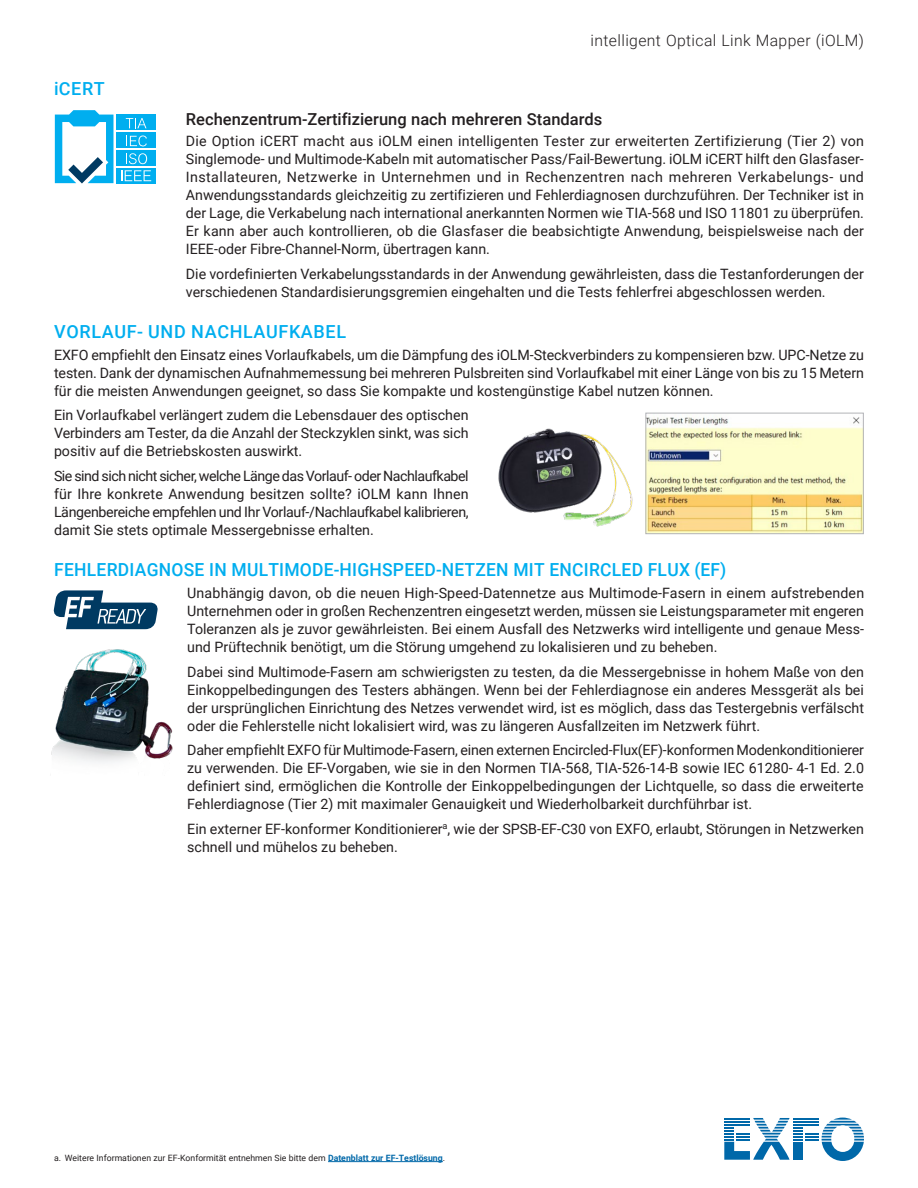
<style>
.page{position:relative;width:918px;height:1188px;background:#fff}
.page>*{position:absolute;margin:0;border:0;box-sizing:border-box;transform-origin:0 0}
.t1{font:500 18px "Roboto";letter-spacing:.015em;color:#00aeef}
.t2{font:500 18px "Roboto";letter-spacing:.035em;color:#00aeef}
.t3{font:500 16.5px "Roboto";color:#231f20}
.t4{font:300 15.75px "Roboto";letter-spacing:.025em;color:#231f20}
.t5{font:14.25px/18px "Roboto";color:#231f20;text-align:justify}
.t6{font:8.7px "Roboto";color:#231f20}
.s1{font-weight:700;color:#0068a9}
</style>
<div class="page">
<svg style="left:724px;top:1118px;width:140px;height:43px"></svg>
<hr style="left:724px;top:1124px;width:26px;height:2px;background:#0068a9">
<svg style="left:55px;top:110px;width:58px;height:74px"></svg>
<div style="left:117px;top:115px;width:39px;height:15px;background:#00aeef"></div>
<svg style="left:126px;top:118px;width:21px;height:10px"></svg>
<div style="left:117px;top:132px;width:39px;height:16px;background:#00aeef"></div>
<svg style="left:126px;top:136px;width:21px;height:10px"></svg>
<div style="left:117px;top:150px;width:39px;height:16px;background:#00aeef"></div>
<svg style="left:126px;top:153px;width:21px;height:11px"></svg>
<svg style="left:117px;top:168px;width:39px;height:15px"></svg>
<svg style="left:121px;top:170px;width:30px;height:11px"></svg>
<img style="left:647px;top:417px;width:215px;height:115px">
<div style="left:645px;top:413px;width:219px;height:121px;border:1px solid #b2b3b7"></div>
<img style="left:498px;top:428px;width:135px;height:99px">
<svg style="left:54px;top:590px;width:104px;height:39px"></svg>
<img style="left:51px;top:649px;width:122px;height:114px">
<hr style="left:328px;top:1161px;width:115px;height:1px;background:#0068a9">
<p class="t1" style="left:54px;top:75px;width:52px">iCERT</p>
<p class="t4" style="left:591px;top:30px;width:275px">intelligent Optical Link Mapper (iOLM)</p>
<p class="t3" style="left:186px;top:107px;width:418px">Rechenzentrum-Zertifizierung nach mehreren Standards</p>
<p class="t5" style="left:186px;top:131px;width:680px">Die Option iCERT macht aus iOLM einen intelligenten Tester zur erweiterten Zertifizierung (Tier 2) von Singlemode- und Multimode-Kabeln mit automatischer Pass/Fail-Bewertung. iOLM iCERT hilft den Glasfaser-Installateuren, Netzwerke in Unternehmen und in Rechenzentren nach mehreren Verkabelungs- und Anwendungsstandards gleichzeitig zu zertifizieren und Fehlerdiagnosen durchzuführen. Der Techniker ist in der Lage, die Verkabelung nach international anerkannten Normen wie TIA-568 und ISO 11801 zu überprüfen.<br>Er kann aber auch kontrollieren, ob die Glasfaser die beabsichtigte Anwendung, beispielsweise nach der IEEE‑oder Fibre-Channel-Norm, übertragen kann.</p>
<p class="t5" style="left:186px;top:264px;width:680px">Die vordefinierten Verkabelungsstandards in der Anwendung gewährleisten, dass die Testanforderungen der verschiedenen Standardisierungsgremien eingehalten und die Tests fehlerfrei abgeschlossen werden.</p>
<p class="t2" style="left:54px;top:319px;width:293px">VORLAUF- UND NACHLAUFKABEL</p>
<p class="t5" style="left:54px;top:345px;width:812px">EXFO empfiehlt den Einsatz eines Vorlaufkabels, um die Dämpfung des iOLM-Steckverbinders zu kompensieren bzw. UPC-Netze zu testen. Dank der dynamischen Aufnahmemessung bei mehreren Pulsbreiten sind Vorlaufkabel mit einer Länge von bis zu 15 Metern für die meisten Anwendungen geeignet, so dass Sie kompakte und kostengünstige Kabel nutzen können.</p>
<p class="t5" style="left:54px;top:406px;width:416px">Ein Vorlaufkabel verlängert zudem die Lebensdauer des optischen Verbinders am Tester, da die Anzahl der Steckzyklen sinkt, was sich positiv auf die Betriebskosten auswirkt.</p>
<p class="t5" style="left:54px;top:466px;width:416px">Sie sind sich nicht sicher, welche Länge das Vorlauf- oder Nachlaufkabel für Ihre konkrete Anwendung besitzen sollte? iOLM kann Ihnen Längenbereiche empfehlen und Ihr Vorlauf-/Nachlaufkabel kalibrieren, damit Sie stets optimale Messergebnisse erhalten.</p>
<p class="t1" style="left:54px;top:557px;width:674px">FEHLERDIAGNOSE IN MULTIMODE-HIGHSPEED-NETZEN MIT ENCIRCLED FLUX (EF)</p>
<p class="t5" style="left:187px;top:583px;width:678px">Unabhängig davon, ob die neuen High-Speed-Datennetze aus Multimode-Fasern in einem aufstrebenden Unternehmen oder in großen Rechenzentren eingesetzt werden, müssen sie Leistungsparameter mit engeren Toleranzen als je zuvor gewährleisten. Bei einem Ausfall des Netzwerks wird intelligente und genaue Mess‑ und Prüftechnik benötigt, um die Störung umgehend zu lokalisieren und zu beheben.</p>
<p class="t5" style="left:187px;top:662px;width:678px">Dabei sind Multimode-Fasern am schwierigsten zu testen, da die Messergebnisse in hohem Maße von den Einkoppelbedingungen des Testers abhängen. Wenn bei der Fehlerdiagnose ein anderes Messgerät als bei der ursprünglichen Einrichtung des Netzes verwendet wird, ist es möglich, dass das Testergebnis verfälscht oder die Fehlerstelle nicht lokalisiert wird, was zu längeren Ausfallzeiten im Netzwerk führt.</p>
<p class="t5" style="left:187px;top:741px;width:678px">Daher empfiehlt EXFO für Multimode-Fasern, einen externen Encircled-Flux(EF)-konformen Modenkonditionierer zu verwenden. Die EF-Vorgaben, wie sie in den Normen TIA-568, TIA-526-14-B sowie IEC 61280- 4-1 Ed. 2.0 definiert sind, ermöglichen die Kontrolle der Einkoppelbedingungen der Lichtquelle, so dass die erweiterte Fehlerdiagnose (Tier 2) mit maximaler Genauigkeit und Wiederholbarkeit durchführbar ist.</p>
<p class="t5" style="left:187px;top:819px;width:678px">Ein externer EF-konformer Konditionierer<sup>a</sup>, wie der SPSB-EF-C30 von EXFO, erlaubt, Störungen in Netzwerken schnell und mühelos zu beheben.</p>
<p class="t6" style="left:54px;top:1152px;width:393px">a. Weitere Informationen zur EF-Konformität entnehmen Sie bitte dem <span class="s1">Datenblatt zur EF-Testlösung</span>.</p>
</div>
